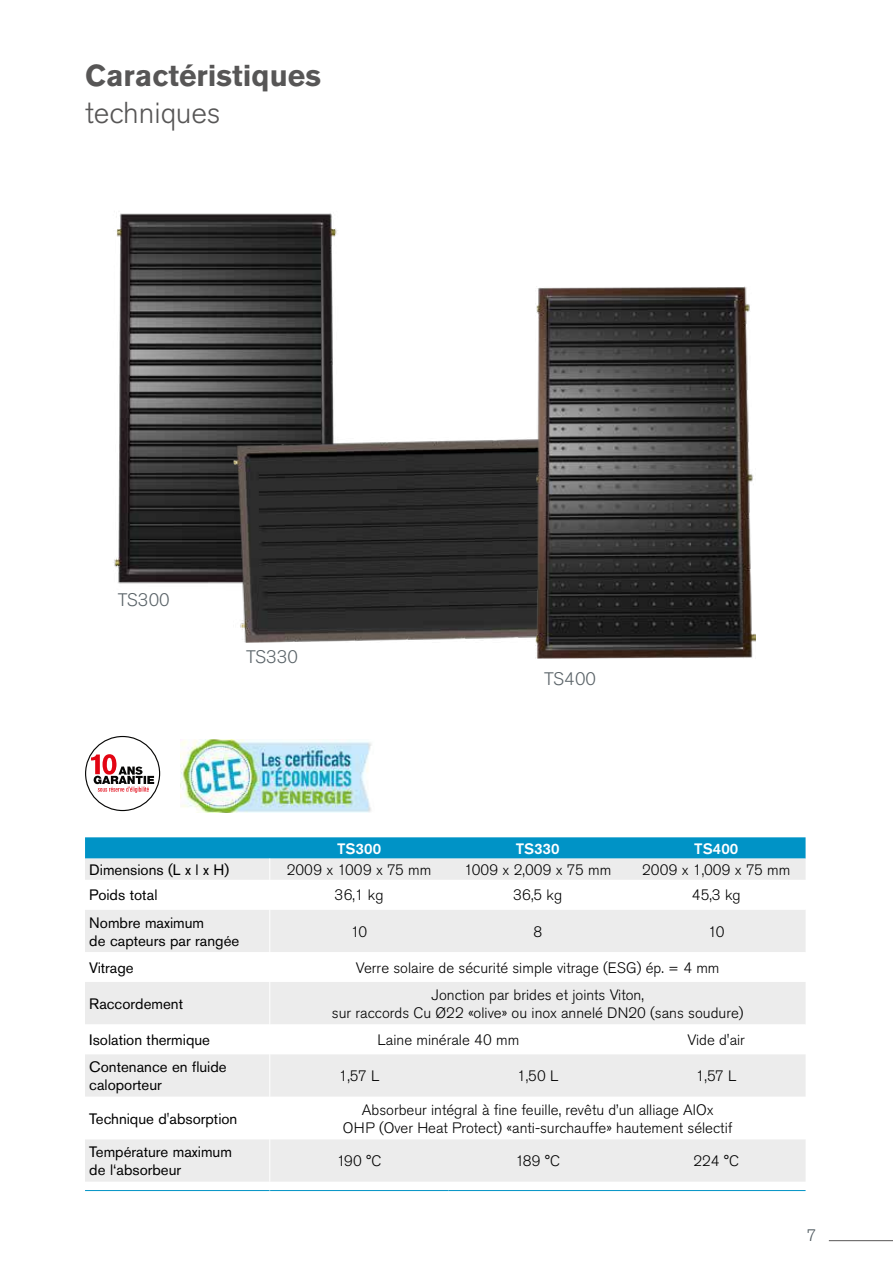
<style>
.page{position:relative;width:893px;height:1263px;background:#fff}
.page>*{position:absolute;margin:0;border:0;box-sizing:border-box;transform-origin:0 0}
.t1{font:700 30px "Akzidenz Grotesk Pro";color:#575656}
.t2{font:300 30px "Akzidenz Grotesk Pro";color:#575656}
.t3{font:300 18px "Akzidenz Grotesk Pro";color:#5a6368}
.t4{font:300 16.5px "Akzidenz Grotesk Pro";color:#4b565c}
.t5{font:300 15px/18px "Akzidenz Grotesk Pro";color:#000;text-align:center}
.t6{font:15px/18px "Akzidenz Grotesk Pro";color:#000}
.t7{font:500 15px "Akzidenz Grotesk Pro";color:#fff}
</style>
<div class="page">
<hr style="left:829px;top:1240px;width:64px;height:1px;background:#575656">
<img style="left:114px;top:213px;width:223px;height:371px">
<img style="left:233px;top:438px;width:303px;height:205px">
<img style="left:536px;top:287px;width:219px;height:371px">
<svg style="left:85px;top:910px;width:721px;height:272px;fill:#ececec"></svg>
<hr style="left:85px;top:1190px;width:185px;height:1px;background:#0093c6">
<hr style="left:270px;top:1190px;width:178px;height:1px;background:#0093c6">
<hr style="left:448px;top:1190px;width:179px;height:1px;background:#0093c6">
<hr style="left:627px;top:1190px;width:179px;height:1px;background:#0093c6">
<svg style="left:85px;top:837px;width:721px;height:43px;background:#78c0d9"></svg>
<hr style="left:269px;top:910px;width:1px;height:42px;background:#fff">
<hr style="left:269px;top:952px;width:1px;height:30px;background:#fff">
<hr style="left:269px;top:982px;width:1px;height:42px;background:#fff">
<hr style="left:269px;top:1024px;width:1px;height:30px;background:#fff">
<hr style="left:269px;top:1054px;width:1px;height:43px;background:#fff">
<hr style="left:269px;top:1097px;width:1px;height:42px;background:#fff">
<hr style="left:269px;top:1139px;width:1px;height:43px;background:#fff">
<div style="left:85px;top:736px;width:75px;height:75px;border:1px solid #060605;border-radius:50%"></div>
<svg style="left:91px;top:754px;width:63px;height:39px"></svg>
<img style="left:181px;top:739px;width:191px;height:73px">
<h1 class="t1" style="left:85px;top:56px;width:237px">Caractéristiques</h1>
<h1 class="t2" style="left:85px;top:93px;width:137px">techniques</h1>
<p class="t3" style="left:118px;top:588px;width:54px">TS300</p>
<p class="t3" style="left:246px;top:645px;width:54px">TS330</p>
<p class="t3" style="left:544px;top:667px;width:54px">TS400</p>
<p class="t7" style="left:337px;top:839px;width:46px">TS300</p>
<p class="t7" style="left:516px;top:839px;width:46px">TS330</p>
<p class="t7" style="left:694px;top:839px;width:46px">TS400</p>
<p class="t6" style="left:89px;top:860px;width:141px">Dimensions (L x l x H)</p>
<p class="t5" style="left:287px;top:861px;width:146px">2009 x 1009 x 75 mm</p>
<p class="t5" style="left:464px;top:861px;width:149px">1009 x 2,009 x 75 mm</p>
<p class="t5" style="left:642px;top:861px;width:150px">2009 x 1,009 x 75 mm</p>
<p class="t6" style="left:89px;top:886px;width:70px">Poids total</p>
<p class="t5" style="left:335px;top:886px;width:50px">36,1 kg</p>
<p class="t5" style="left:513px;top:886px;width:50px">36,5 kg</p>
<p class="t5" style="left:692px;top:886px;width:50px">45,3 kg</p>
<p class="t6" style="left:89px;top:913px;width:151px">Nombre maximum<br>de capteurs par rangée</p>
<p class="t5" style="left:351px;top:922px;width:18px">10</p>
<p class="t5" style="left:533px;top:922px;width:10px">8</p>
<p class="t5" style="left:708px;top:922px;width:18px">10</p>
<p class="t6" style="left:89px;top:958px;width:46px">Vitrage</p>
<p class="t5" style="left:356px;top:958px;width:365px">Verre solaire de sécurité simple vitrage (ESG) ép. = 4 mm</p>
<p class="t6" style="left:89px;top:994px;width:95px">Raccordement</p>
<p class="t5" style="left:332px;top:985px;width:413px">Jonction par brides et joints Viton,<br>sur raccords Cu Ø22 «olive» ou inox annelé DN20 (sans soudure)</p>
<p class="t6" style="left:89px;top:1031px;width:122px">Isolation thermique</p>
<p class="t5" style="left:377px;top:1031px;width:143px">Laine minérale 40 mm</p>
<p class="t5" style="left:688px;top:1031px;width:59px">Vide d'air</p>
<p class="t6" style="left:89px;top:1058px;width:139px">Contenance en fluide caloporteur</p>
<p class="t5" style="left:339px;top:1067px;width:42px">1,57 L</p>
<p class="t5" style="left:517px;top:1067px;width:43px">1,50 L</p>
<p class="t5" style="left:696px;top:1067px;width:42px">1,57 L</p>
<p class="t6" style="left:89px;top:1109px;width:150px">Technique d'absorption</p>
<p class="t5" style="left:343px;top:1100px;width:391px">Absorbeur intégral à fine feuille, revêtu d’un alliage AlOx<br>OHP (Over Heat Protect) «anti-surchauffe» hautement sélectif</p>
<p class="t6" style="left:89px;top:1143px;width:144px">Température maximum de l‘absorbeur</p>
<p class="t5" style="left:337px;top:1152px;width:46px">190 °C</p>
<p class="t5" style="left:515px;top:1152px;width:46px">189 °C</p>
<p class="t5" style="left:693px;top:1152px;width:47px">224 °C</p>
<p class="t4" style="left:807px;top:1224px;width:11px">7</p>
</div>
